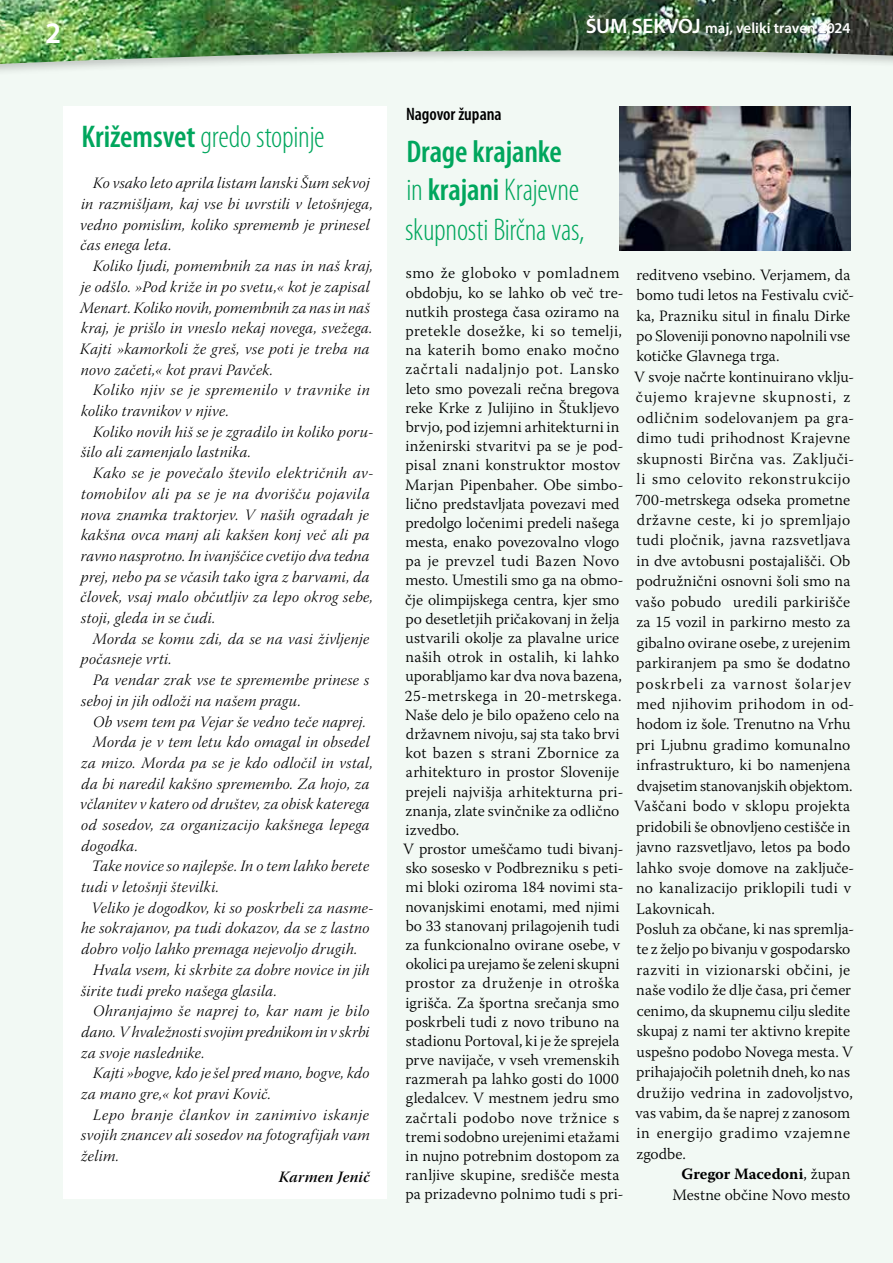
<style>
.page{position:relative;width:893px;height:1263px;background:#fff}
.page>*{position:absolute;margin:0;border:0;box-sizing:border-box;transform-origin:0 0}
.t1{font:300 condensed 31.5px/39px "Myriad Pro";letter-spacing:-.01em;color:#00a65d}
.t2{font:600 30px "Myriad Pro";color:#fff}
.t3{font:600 condensed 18px "Myriad Pro";letter-spacing:-.005em;color:#000}
.t4{font:300 15.75px/19.2px "Warnock Pro";letter-spacing:.01em;color:#000}
.t5{font:15.75px/20.7px "Warnock Pro Light It Subh";letter-spacing:.02em;color:#000}
.t6{font:15.75px "Warnock Pro Light It Subh";letter-spacing:.04em;color:#000}
.t7{font:15.75px "Warnock Pro Semibold It Subh";letter-spacing:.02em;color:#000}
.t8{font:600 15px "Myriad Pro";color:#fff}
.s1{font-size:21px}
.s2{font-weight:600}
.s3{font-weight:700}
</style>
<div class="page">
<div style="left:0;top:98px;width:893px;height:1165px;background:#f2f9f4"></div>
<div style="left:0;top:0;width:893px;height:98px;background:#f2f9f4"></div>
<img style="left:0;top:0;width:893px;height:72px">
<div style="left:64px;top:106px;width:323px;height:1093px;background:#fff"></div>
<img style="left:620px;top:106px;width:230px;height:145px">
<h2 class="t2" style="left:45px;top:14px;width:18px">2</h2>
<p class="t8" style="left:586px;top:18px;width:266px"><span class="s1">ŠUM SEKVOJ</span> maj, veliki traven 2024</p>
<h1 class="t1" style="left:81px;top:117px;width:245px"><span class="s2">Križemsvet</span> gredo stopinje</h1>
<p class="t5" style="left:80px;top:175px;width:294px;text-indent:13px">Ko vsako leto aprila listam lanski Šum sekvoj in razmišljam, kaj vse bi uvrstili v letošnjega, vedno pomislim, koliko sprememb je prinesel čas enega leta.</p>
<p class="t5" style="left:80px;top:257px;width:294px;text-indent:13px">Koliko ljudi, pomembnih za nas in naš kraj, je odšlo. »Pod križe in po svetu,« kot je zapisal Menart. Koliko novih, pomembnih za nas in naš kraj, je prišlo in vneslo nekaj novega, svežega.<br>Kajti »kamorkoli že greš, vse poti je treba na novo začeti,« kot pravi Pavček.</p>
<p class="t5" style="left:81px;top:382px;width:290px;text-indent:12px">Koliko njiv se je spremenilo v travnike in koliko travnikov v njive.</p>
<p class="t5" style="left:81px;top:423px;width:294px;text-indent:12px">Koliko novih hiš se je zgradilo in koliko poru&shy;šilo ali zamenjalo lastnika.</p>
<p class="t5" style="left:81px;top:464px;width:294px;text-indent:12px">Kako se je povečalo število električnih av&shy;tomobilov ali pa se je na dvorišču pojavila nova znamka traktorjev. V naših ogradah je kakšna ovca manj ali kakšen konj več ali pa ravno nasprotno. In ivanjščice cvetijo dva tedna prej, nebo pa se včasih tako igra z barvami, da človek, vsaj malo občutljiv za lepo okrog sebe, stoji, gleda in se čudi.</p>
<p class="t5" style="left:81px;top:630px;width:290px;text-indent:12px">Morda se komu zdi, da se na vasi življenje počasneje vrti.</p>
<p class="t5" style="left:81px;top:671px;width:290px;text-indent:12px">Pa vendar zrak vse te spremembe prinese s seboj in jih odloži na našem pragu.</p>
<p class="t5" style="left:93px;top:713px;width:274px">Ob vsem tem pa Vejar še vedno teče naprej.</p>
<p class="t5" style="left:93px;top:733px;width:278px">Morda je v tem letu kdo omagal in obsedel</p>
<p class="t5" style="left:81px;top:754px;width:293px">za mizo. Morda pa se je kdo odločil in vstal,</p>
<p class="t5" style="left:82px;top:775px;width:290px">da bi naredil kakšno spremembo. Za hojo, za</p>
<p class="t5" style="left:80px;top:795px;width:291px">včlanitev v katero od društev, za obisk katerega</p>
<p class="t5" style="left:81px;top:816px;width:290px">od sosedov, za organizacijo kakšnega lepega</p>
<p class="t5" style="left:82px;top:837px;width:58px">dogodka.</p>
<p class="t5" style="left:91px;top:858px;width:279px">Take novice so najlepše. In o tem lahko berete</p>
<p class="t5" style="left:81px;top:878px;width:140px">tudi v letošnji številki.</p>
<p class="t5" style="left:91px;top:899px;width:284px">Veliko je dogodkov, ki so poskrbeli za nasme-</p>
<p class="t5" style="left:81px;top:920px;width:290px">he sokrajanov, pa tudi dokazov, da se z lastno</p>
<p class="t5" style="left:82px;top:940px;width:278px">dobro voljo lahko premaga nejevoljo drugih.</p>
<p class="t5" style="left:93px;top:961px;width:278px">Hvala vsem, ki skrbite za dobre novice in jih</p>
<p class="t5" style="left:81px;top:982px;width:197px">širite tudi preko našega glasila.</p>
<p class="t5" style="left:93px;top:1002px;width:278px">Ohranjajmo še naprej to, kar nam je bilo</p>
<p class="t5" style="left:82px;top:1023px;width:290px">dano. V hvaležnosti svojim prednikom in v skrbi</p>
<p class="t5" style="left:81px;top:1044px;width:125px">za svoje naslednike.</p>
<p class="t5" style="left:93px;top:1065px;width:278px">Kajti »bogve, kdo je šel pred mano, bogve, kdo</p>
<p class="t5" style="left:81px;top:1085px;width:191px">za mano gre,« kot pravi Kovič.</p>
<p class="t6" style="left:93px;top:1106px;width:277px">Lepo branje člankov in zanimivo iskanje</p>
<p class="t5" style="left:81px;top:1127px;width:290px">svojih znancev ali sosedov na fotografijah vam</p>
<p class="t5" style="left:81px;top:1147px;width:40px">želim.</p>
<p class="t7" style="left:279px;top:1167px;width:93px">Karmen Jenič</p>
<p class="t3" style="left:406px;top:103px;width:97px">Nagovor župana</p>
<h1 class="t1" style="left:405px;top:132px;width:181px"><span class="s2">Drage krajanke </span>in <span class="s2">krajani</span> Krajevne skupnosti Birčna vas,</h1>
<p class="t4" style="left:403px;top:263px;width:222px">smo že globoko v pomladnem obdobju, ko se lahko ob več tre&shy;nutkih prostega časa oziramo na pretekle dosežke, ki so temelji, na katerih bomo enako močno začrtali nadaljnjo pot. Lansko leto smo povezali rečna bregova reke Krke z Julijino in Štukljevo brvjo, pod izjemni arhitekturni in inženirski stvaritvi pa se je pod&shy;pisal znani konstruktor mostov<br>Marjan Pipenbaher. Obe simbo&shy;lično predstavljata povezavi med predolgo ločenimi predeli našega mesta, enako povezovalno vlogo pa je prevzel tudi Bazen Novo mesto. Umestili smo ga na obmo&shy;čje olimpijskega centra, kjer smo po desetletjih pričakovanj in želja ustvarili okolje za plavalne urice naših otrok in ostalih, ki lahko uporabljamo kar dva nova bazena,<br>25-metrskega in 20-metrskega.<br>Naše delo je bilo opaženo celo na državnem nivoju, saj sta tako brvi kot bazen s strani Zbornice za arhitekturo in prostor Slovenije prejeli najvišja arhitekturna pri&shy;znanja, zlate svinčnike za odlično izvedbo.<br>V prostor umeščamo tudi bivanj&shy;sko sosesko v Podbrezniku s peti&shy;mi bloki oziroma 184 novimi sta&shy;novanjskimi enotami, med njimi bo 33 stanovanj prilagojenih tudi za funkcionalno ovirane osebe, v okolici pa urejamo še zeleni skupni prostor za druženje in otroška igrišča. Za športna srečanja smo poskrbeli tudi z novo tribuno na stadionu Portoval, ki je že sprejela prve navijače, v vseh vremenskih razmerah pa lahko gosti do 1000 gledalcev. V mestnem jedru smo začrtali podobo nove tržnice s tremi sodobno urejenimi etažami in nujno potrebnim dostopom za ranljive skupine, središče mesta pa prizadevno polnimo tudi s pri-</p>
<p class="t4" style="left:634px;top:264px;width:222px;line-height:20.4px">reditveno vsebino. Verjamem, da bomo tudi letos na Festivalu cvič&shy;ka, Prazniku situl in finalu Dirke po Sloveniji ponovno napolnili vse kotičke Glavnega trga.<br>V svoje načrte kontinuirano vklju&shy;čujemo krajevne skupnosti, z odličnim sodelovanjem pa gra&shy;dimo tudi prihodnost Krajevne skupnosti Birčna vas. Zaključi&shy;li smo celovito rekonstrukcijo<br>700-metrskega odseka prometne državne ceste, ki jo spremljajo tudi pločnik, javna razsvetljava in dve avtobusni postajališči. Ob podružnični osnovni šoli smo na vašo pobudo uredili parkirišče za 15 vozil in parkirno mesto za gibalno ovirane osebe, z urejenim parkiranjem pa smo še dodatno poskrbeli za varnost šolarjev med njihovim prihodom in od&shy;hodom iz šole. Trenutno na Vrhu pri Ljubnu gradimo komunalno infrastrukturo, ki bo namenjena dvajsetim stanovanjskih objektom.<br>Vaščani bodo v sklopu projekta pridobili še obnovljeno cestišče in javno razsvetljavo, letos pa bodo lahko svoje domove na zaključe&shy;no kanalizacijo priklopili tudi v<br>Lakovnicah.<br>Posluh za občane, ki nas spremlja&shy;te z željo po bivanju v gospodarsko razviti in vizionarski občini, je naše vodilo že dlje časa, pri čemer cenimo, da skupnemu cilju sledite skupaj z nami ter aktivno krepite uspešno podobo Novega mesta. V prihajajočih poletnih dneh, ko nas družijo vedrina in zadovoljstvo, vas vabim, da še naprej z zanosom in energijo gradimo vzajemne zgodbe.</p>
<p class="t4" style="left:672px;top:1164px;width:180px;line-height:20.4px;text-align:center"><span class="s3">Gregor Macedoni</span>, župan<br>Mestne občine Novo mesto</p>
</div>
